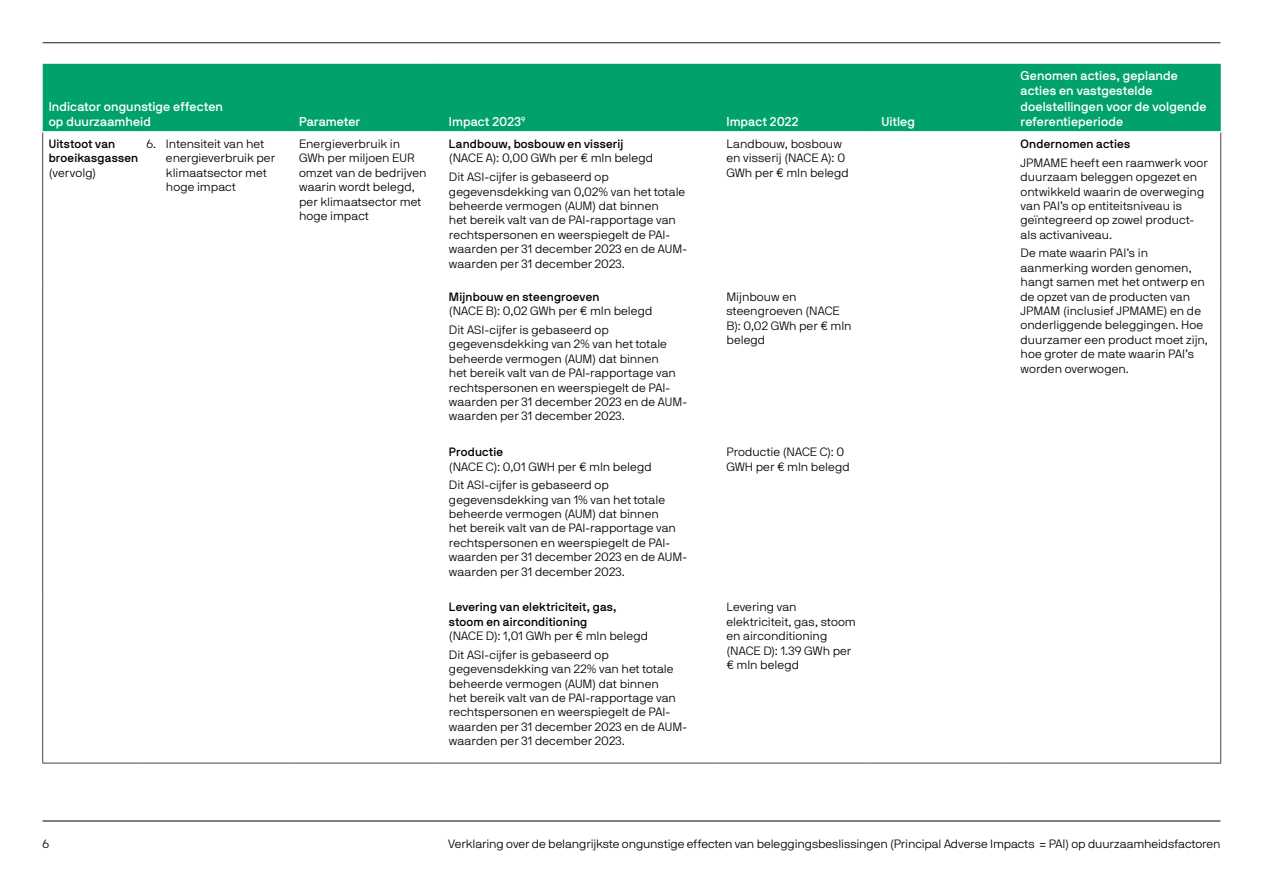
<style>
.page{position:relative;width:1263px;height:893px;background:#fff}
.page>*{position:absolute;margin:0;border:0;box-sizing:border-box;transform-origin:0 0}
.Name_-_8_10{font:12.75px/15.3px "JPMAM Pro Med";letter-spacing:.01em;color:#fff}
.Table_copy_-_8_10{font:12px/14.4px "JPMAM Pro Lig";letter-spacing:.005em;color:#000}
.Table_copy_-_8_10-2{font:12px/14.4px "JPMAM Pro Med";letter-spacing:.015em;color:#000}
.s1{font-family:"JPMAM Pro Lig"}
.s2{font-family:"JPMAM Pro Med"}
</style>
<div class="page">
<hr style="left:43px;top:821px;width:1177px;height:1px;background:#000">
<hr style="left:43px;top:42px;width:1177px;height:1px;background:#231f20">
<div style="left:43px;top:64px;width:1178px;height:67px;background:#00a16d"></div>
<hr style="left:42px;top:133px;width:1px;height:150px;background:#40464b">
<hr style="left:1220px;top:133px;width:1px;height:150px;background:#40464b">
<hr style="left:42px;top:283px;width:1px;height:155px;background:#40464b">
<hr style="left:1220px;top:283px;width:1px;height:155px;background:#40464b">
<hr style="left:42px;top:438px;width:1px;height:155px;background:#40464b">
<hr style="left:1220px;top:438px;width:1px;height:155px;background:#40464b">
<hr style="left:42px;top:593px;width:1px;height:170px;background:#40464b">
<hr style="left:1220px;top:593px;width:1px;height:170px;background:#40464b">
<hr style="left:43px;top:763px;width:97px;height:1px;background:#40464b">
<hr style="left:140px;top:763px;width:151px;height:1px;background:#40464b">
<hr style="left:291px;top:763px;width:145px;height:1px;background:#40464b">
<hr style="left:436px;top:763px;width:278px;height:1px;background:#40464b">
<hr style="left:714px;top:763px;width:154px;height:1px;background:#40464b">
<hr style="left:868px;top:763px;width:140px;height:1px;background:#40464b">
<hr style="left:1008px;top:763px;width:213px;height:1px;background:#40464b">
<p class="Name_-_8_10" style="left:49px;top:98px;width:176px">Indicator ongunstige effecten op duurzaamheid</p>
<p class="Name_-_8_10" style="left:299px;top:114px;width:63px">Parameter</p>
<p class="Name_-_8_10" style="left:449px;top:114px;width:78px">Impact 2023<sup>9</sup></p>
<p class="Name_-_8_10" style="left:726px;top:114px;width:74px">Impact 2022</p>
<p class="Name_-_8_10" style="left:881px;top:114px;width:35px">Uitleg</p>
<p class="Name_-_8_10" style="left:1020px;top:68px;width:187px">Genomen acties, geplande acties en vastgestelde doelstellingen voor de volgende referentieperiode</p>
<p class="Table_copy_-_8_10-2" style="left:49px;top:137px;width:91px">Uitstoot van broeikasgassen <span class="s1">(vervolg)</span></p>
<p class="Table_copy_-_8_10" style="left:166px;top:137px;width:111px;text-indent:-20px">6. Intensiteit van het energieverbruik per klimaatsector met hoge impact</p>
<p class="Table_copy_-_8_10" style="left:299px;top:137px;width:129px">Energieverbruik in<br>GWh per miljoen EUR omzet van de bedrijven waarin wordt belegd, per klimaatsector met hoge impact</p>
<p class="Table_copy_-_8_10" style="left:449px;top:137px;width:206px"><span class="s2">Landbouw, bosbouw en visserij </span>(NACE A): 0,00 GWh per € mln belegd</p>
<p class="Table_copy_-_8_10" style="left:449px;top:170px;width:240px">Dit ASI-cijfer is gebaseerd op gegevensdekking van 0,02% van het totale beheerde vermogen (AUM) dat binnen<br>het bereik valt van de PAI-rapportage van rechtspersonen en weerspiegelt de PAI&shy;waarden per 31 december 2023 en de AUM&shy;waarden per 31 december 2023.</p>
<p class="Table_copy_-_8_10" style="left:449px;top:289px;width:205px"><span class="s2">Mijnbouw en steengroeven<br></span>(NACE B): 0,02 GWh per € mln belegd</p>
<p class="Table_copy_-_8_10" style="left:449px;top:322px;width:240px">Dit ASI-cijfer is gebaseerd op gegevensdekking van 2% van het totale beheerde vermogen (AUM) dat binnen<br>het bereik valt van de PAI-rapportage van rechtspersonen en weerspiegelt de PAI&shy;waarden per 31 december 2023 en de AUM&shy;waarden per 31 december 2023.</p>
<p class="Table_copy_-_8_10" style="left:449px;top:445px;width:204px"><span class="s2">Productie<br></span>(NACE C): 0,01 GWH per € mln belegd</p>
<p class="Table_copy_-_8_10" style="left:449px;top:478px;width:240px">Dit ASI-cijfer is gebaseerd op gegevensdekking van 1% van het totale beheerde vermogen (AUM) dat binnen<br>het bereik valt van de PAI-rapportage van rechtspersonen en weerspiegelt de PAI&shy;waarden per 31 december 2023 en de AUM&shy;waarden per 31 december 2023.</p>
<p class="Table_copy_-_8_10-2" style="left:449px;top:600px;width:201px">Levering van elektriciteit, gas, stoom en airconditioning<br><span class="s1">(NACE D): 1,01 GWh per € mln belegd</span></p>
<p class="Table_copy_-_8_10" style="left:449px;top:647px;width:240px">Dit ASI-cijfer is gebaseerd op gegevensdekking van 22% van het totale beheerde vermogen (AUM) dat binnen<br>het bereik valt van de PAI-rapportage van rechtspersonen en weerspiegelt de PAI&shy;waarden per 31 december 2023 en de AUM&shy;waarden per 31 december 2023.</p>
<p class="Table_copy_-_8_10" style="left:726px;top:137px;width:124px">Landbouw, bosbouw en visserij (NACE A): 0<br>GWh per € mln belegd</p>
<p class="Table_copy_-_8_10-2" style="left:1020px;top:137px;width:111px">Ondernomen acties</p>
<p class="Table_copy_-_8_10" style="left:1020px;top:155px;width:189px">JPMAME heeft een raamwerk voor duurzaam beleggen opgezet en ontwikkeld waarin de overweging van PAI’s op entiteitsniveau is geïntegreerd op zowel product&shy;als activaniveau.</p>
<p class="Table_copy_-_8_10" style="left:1020px;top:246px;width:189px">De mate waarin PAI’s in aanmerking worden genomen, hangt samen met het ontwerp en de opzet van de producten van<br>JPMAM (inclusief JPMAME) en de onderliggende beleggingen. Hoe duurzamer een product moet zijn, hoe groter de mate waarin PAI’s worden overwogen.</p>
<p class="Table_copy_-_8_10" style="left:726px;top:289px;width:127px">Mijnbouw en steengroeven (NACE<br>B): 0,02 GWh per € mln belegd</p>
<p class="Table_copy_-_8_10" style="left:726px;top:445px;width:125px">Productie (NACE C): 0<br>GWH per € mln belegd</p>
<p class="Table_copy_-_8_10" style="left:726px;top:600px;width:131px">Levering van elektriciteit, gas, stoom en airconditioning (NACE D): 1.39 GWh per € mln belegd</p>
<p class="Table_copy_-_8_10" style="left:43px;top:837px;width:8px">6</p>
<p class="Table_copy_-_8_10" style="left:448px;top:837px;width:774px">Verklaring over de belangrijkste ongunstige effecten van beleggingsbeslissingen (Principal Adverse Impacts = PAI) op duurzaamheidsfactoren</p>
</div>
